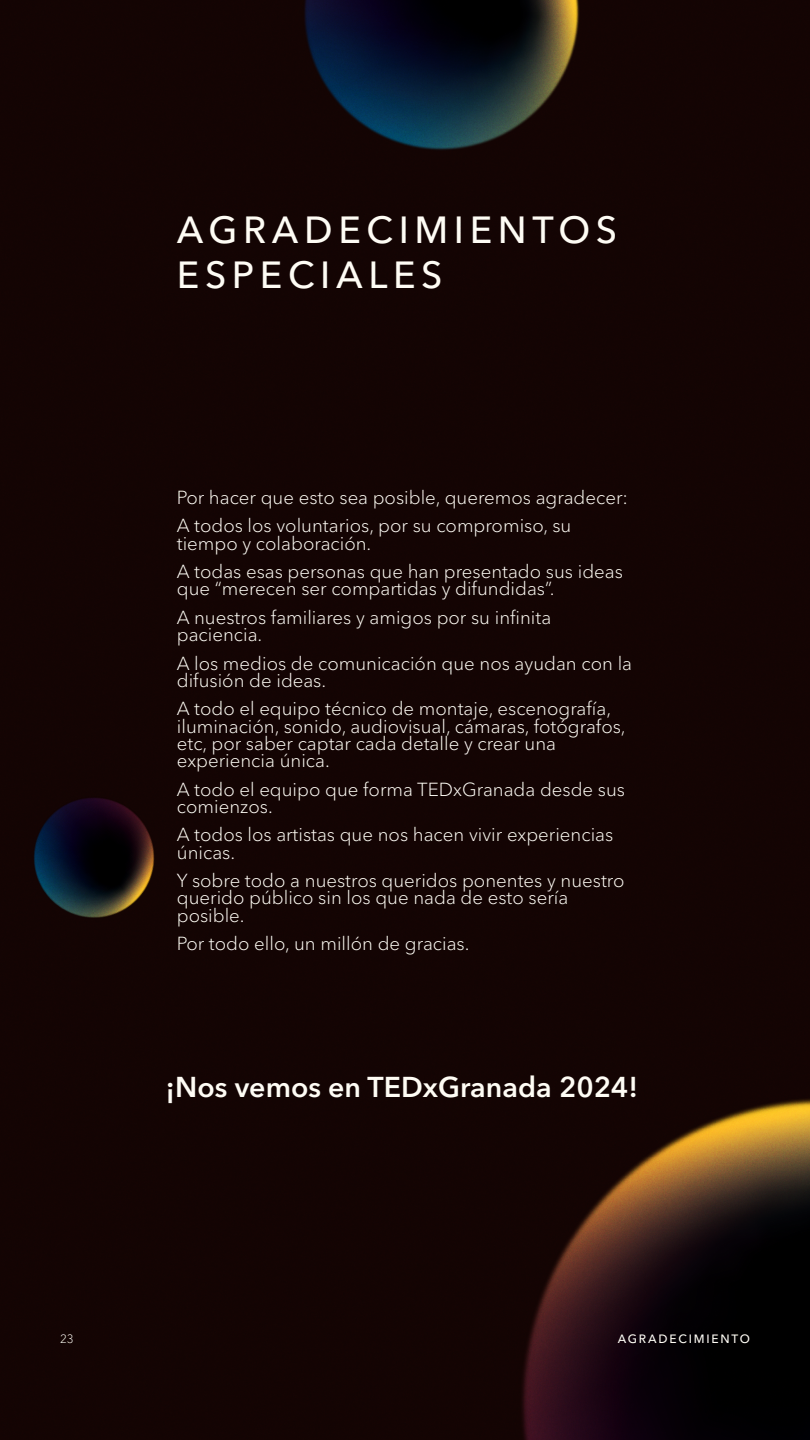
<style>
.page{position:relative;width:810px;height:1440px;background:#fff}
.page>*{position:absolute;margin:0;border:0;box-sizing:border-box;transform-origin:0 0}
.t1{font:500 37.5px/45px "Avenir Next Cyr";letter-spacing:.15em;color:#fefcf5}
.t2{font:600 28.5px "Avenir Next Cyr";color:#fefcf5}
.t3{font:300 18.75px/17.2px "Avenir Next Cyr";color:#fefcf5}
.t4{font:500 12px "Avenir Next Cyr";letter-spacing:.15em;color:#fefcf5}
.t5{font:300 12px "Avenir Next Cyr";color:#fefcf5}
</style>
<div class="page">
<img style="left:0;top:0;width:810px;height:1440px">
<h1 class="t1" style="left:177px;top:208px;width:442px">AGRADECIMIENTOS<br>ESPECIALES</h1>
<p class="t3" style="left:177px;top:483px;width:453px;line-height:28.5px">Por hacer que esto sea posible, queremos agradecer:<br>A todos los voluntarios, por su compromiso, su</p>
<p class="t3" style="left:177px;top:529px;width:447px;line-height:28.5px">tiempo y colaboración.<br>A todas esas personas que han presentado sus ideas</p>
<p class="t3" style="left:177px;top:575px;width:379px;line-height:28.5px">que “merecen ser compartidas y difundidas”.<br>A nuestros familiares y amigos por su infinita</p>
<p class="t3" style="left:177px;top:620px;width:457px;line-height:28.5px">paciencia.<br>A los medios de comunicación que nos ayudan con la</p>
<p class="t3" style="left:177px;top:666px;width:436px;line-height:28.5px">difusión de ideas.<br>A todo el equipo técnico de montaje, escenografía,</p>
<p class="t3" style="left:177px;top:718px;width:450px">iluminación, sonido, audiovisual, cámaras, fotógrafos, etc, por saber captar cada detalle y crear una experiencia única.</p>
<p class="t3" style="left:177px;top:781px;width:450px">A todo el equipo que forma TEDxGranada desde sus comienzos.</p>
<p class="t3" style="left:177px;top:826px;width:438px">A todos los artistas que nos hacen vivir experiencias únicas.</p>
<p class="t3" style="left:177px;top:872px;width:449px">Y sobre todo a nuestros queridos ponentes y nuestro querido público sin los que nada de esto sería posible.</p>
<p class="t3" style="left:177px;top:935px;width:294px">Por todo ello, un millón de gracias.</p>
<h2 class="t2" style="left:166px;top:1070px;width:474px">¡Nos vemos en TEDxGranada 2024!</h2>
<p class="t5" style="left:60px;top:1331px;width:15px">23</p>
<p class="t4" style="left:618px;top:1331px;width:134px">AGRADECIMIENTO</p>
</div>
